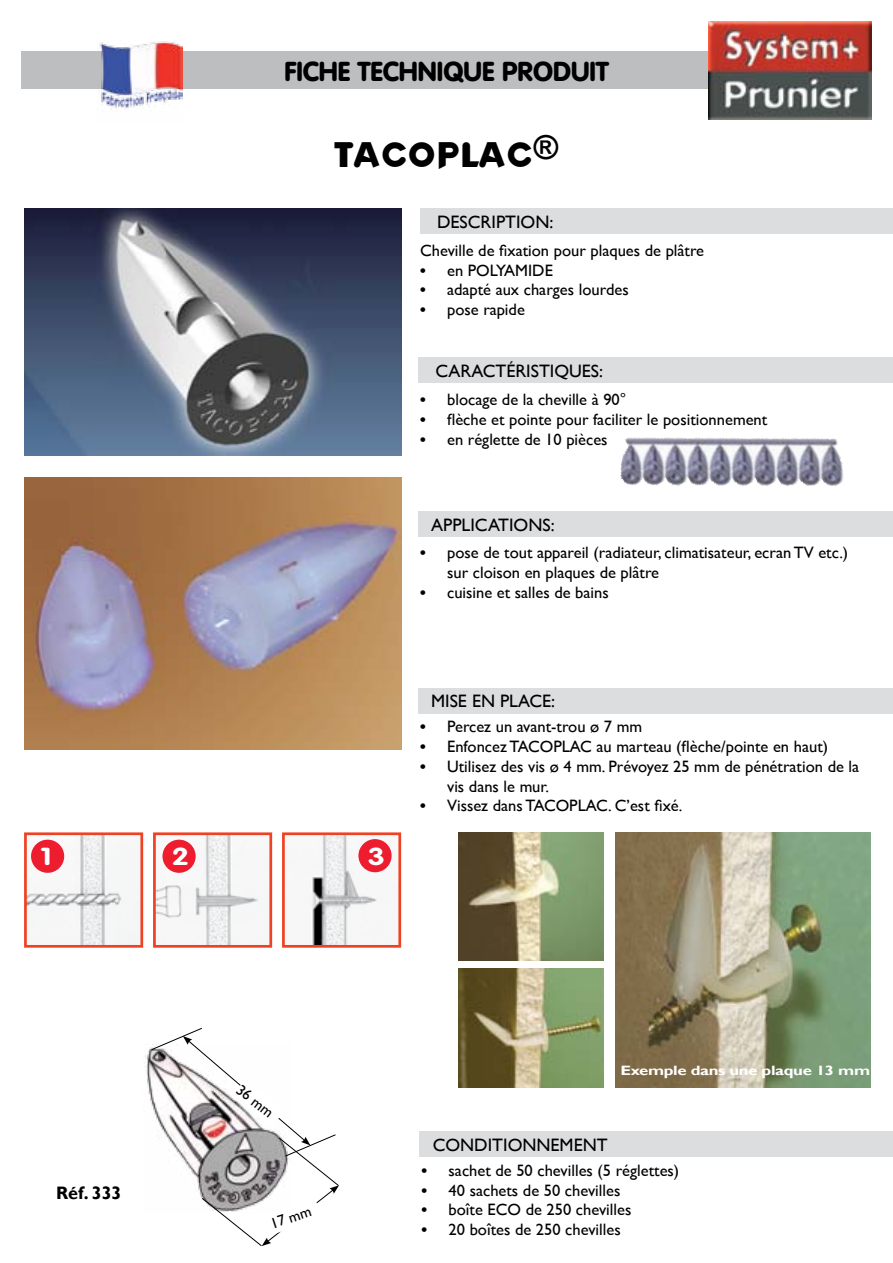
<style>
.page{position:relative;width:893px;height:1263px;background:#fff}
.page>*{position:absolute;margin:0;border:0;box-sizing:border-box;transform-origin:0 0}
.t1{font:700 36px "Keedy Sans";letter-spacing:.05em;color:#000}
.t2{font:900 27px "VAG Rounded";color:#000}
.t3{font:700 24.3px "VAG Rounded";color:#fff;scale:1.24 1}
.t4{font:18px "Gill Sans";color:#000}
.t5{font:700 18px "Gill Sans";color:#000}
.t6{font:16.5px/19.8px "Gill Sans";color:#000}
.t7{font:15px "Gill Sans";color:#000}
.t8{font:700 13.5px "Gill Sans";letter-spacing:-.02em;color:#fff;scale:1.24 1}
.s1{font-family:"Times"}
</style>
<div class="page">
<div style="left:21px;top:52px;width:851px;height:37px;background:#bcbec0"></div>
<img style="left:98px;top:41px;width:85px;height:70px">
<img style="left:709px;top:21px;width:163px;height:99px">
<div style="left:420px;top:208px;width:473px;height:26px;background:#dcddde"></div>
<div style="left:418px;top:357px;width:475px;height:26px;background:#dcddde"></div>
<div style="left:418px;top:511px;width:475px;height:26px;background:#dcddde"></div>
<img style="left:620px;top:437px;width:168px;height:49px">
<div style="left:420px;top:1131px;width:473px;height:26px;background:#dcddde"></div>
<img style="left:24px;top:208px;width:377px;height:247px">
<img style="left:28px;top:836px;width:111px;height:108px">
<div style="left:24px;top:832px;width:119px;height:116px;border:3px solid #ef4123"></div>
<img style="left:157px;top:836px;width:102px;height:108px">
<div style="left:153px;top:832px;width:119px;height:116px;border:3px solid #ef4123"></div>
<img style="left:305px;top:836px;width:87px;height:108px">
<div style="left:282px;top:832px;width:119px;height:116px;border:3px solid #ef4123"></div>
<div style="left:31px;top:840px;width:33px;height:33px;background:#ed1c2e;border-radius:50%"></div>
<div style="left:162px;top:840px;width:34px;height:33px;background:#ed1c2e;border-radius:50%"></div>
<div style="left:358px;top:839px;width:34px;height:33px;background:#ed1c2e;border-radius:50%"></div>
<img style="left:24px;top:478px;width:377px;height:272px">
<div style="left:418px;top:688px;width:475px;height:25px;background:#dcddde"></div>
<img style="left:615px;top:832px;width:256px;height:255px">
<img style="left:459px;top:832px;width:144px;height:128px">
<img style="left:459px;top:968px;width:144px;height:119px">
<img style="left:145px;top:1047px;width:6px;height:56px">
<svg style="left:151px;top:1028px;width:188px;height:219px"></svg>
<p class="t2" style="left:284px;top:55px;width:326px">FICHE TECHNIQUE PRODUIT</p>
<p class="t1" style="left:335px;top:133px;width:225px">TACOPLAC<sup>®</sup></p>
<p class="t4" style="left:437px;top:211px;width:118px">DESCRIPTION:</p>
<p class="t6" style="left:420px;top:240px;width:286px">Cheville de fixation pour plaques de plâtre</p>
<p class="t6" style="left:420px;top:260px;width:134px"><span class="s1">•</span> en POLYAMIDE</p>
<p class="t6" style="left:420px;top:280px;width:210px"><span class="s1">•</span> adapté aux charges lourdes</p>
<p class="t6" style="left:420px;top:300px;width:106px"><span class="s1">•</span> pose rapide</p>
<p class="t4" style="left:435px;top:360px;width:169px">CARACTÉRISTIQUES:</p>
<p class="t6" style="left:420px;top:389px;width:208px"><span class="s1">•</span> blocage de la cheville à 90°</p>
<p class="t6" style="left:420px;top:409px;width:349px"><span class="s1">•</span> flèche et pointe pour faciliter le positionnement</p>
<p class="t6" style="left:420px;top:429px;width:189px"><span class="s1">•</span> en réglette de 10 pièces</p>
<p class="t4" style="left:431px;top:514px;width:125px">APPLICATIONS:</p>
<p class="t6" style="left:447px;top:542px;width:403px;text-indent:-27px"><span class="s1">•</span> pose de tout appareil (radiateur, climatisateur, ecran TV etc.) sur cloison en plaques de plâtre</p>
<p class="t6" style="left:420px;top:582px;width:190px"><span class="s1">•</span> cuisine et salles de bains</p>
<p class="t3" style="left:40px;top:842px;width:11px">1</p>
<p class="t3" style="left:172px;top:842px;width:15px">2</p>
<p class="t3" style="left:368px;top:842px;width:15px">3</p>
<p class="t4" style="left:431px;top:691px;width:125px">MISE EN PLACE:</p>
<p class="t6" style="left:420px;top:717px;width:224px"><span class="s1">•</span> Percez un avant-trou ø 7 mm</p>
<p class="t6" style="left:420px;top:736px;width:409px"><span class="s1">•</span> Enfoncez TACOPLAC au marteau (flèche/pointe en haut)</p>
<p class="t6" style="left:447px;top:756px;width:414px;text-indent:-27px"><span class="s1">•</span> Utilisez des vis ø 4 mm. Prévoyez 25 mm de pénétration de la vis dans le mur.</p>
<p class="t6" style="left:420px;top:796px;width:264px"><span class="s1">•</span> Vissez dans TACOPLAC. C’est fixé.</p>
<p class="t5" style="left:56px;top:1182px;width:67px">Réf. 333</p>
<p class="t7" style="left:244px;top:1081px;width:44px;rotate:38deg">36 mm</p>
<p class="t7" style="left:268px;top:1216px;width:44px;rotate:-18deg">17 mm</p>
<p class="t8" style="left:620px;top:1062px;width:203px">Exemple dans une plaque 13 mm</p>
<p class="t4" style="left:433px;top:1134px;width:176px">CONDITIONNEMENT</p>
<p class="t6" style="left:422px;top:1160px;width:259px"><span class="s1">•</span> sachet de 50 chevilles (5 réglettes)</p>
<p class="t6" style="left:422px;top:1180px;width:200px"><span class="s1">•</span> 40 sachets de 50 chevilles</p>
<p class="t6" style="left:422px;top:1200px;width:211px"><span class="s1">•</span> boîte ECO de 250 chevilles</p>
<p class="t6" style="left:422px;top:1219px;width:201px"><span class="s1">•</span> 20 boîtes de 250 chevilles</p>
</div>
